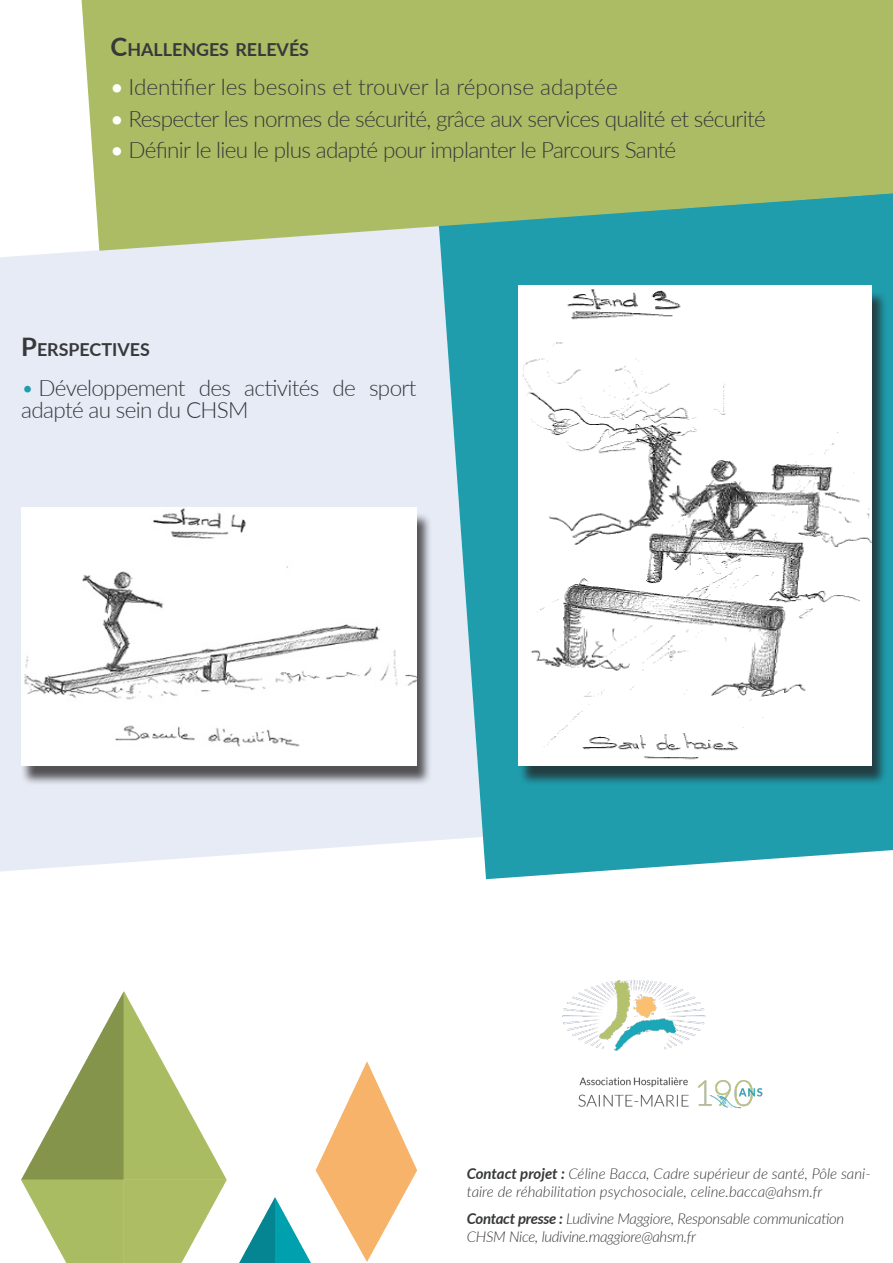
<style>
.page{position:relative;width:893px;height:1263px;background:#fff}
.page>*{position:absolute;margin:0;border:0;box-sizing:border-box;transform-origin:0 0}
.t1{font:300 22.5px/22.5px "Lato";letter-spacing:-.03em;color:#36383a}
.t2{font:300 22.5px "Lato";color:#36383a}
.t3{font:700 17.85px "Lato";color:#36383a}
.t4{font:italic 300 15px/18px "Lato";letter-spacing:-.01em;color:#36383a}
.s1{font-size:25.5px}
.s2{font-weight:400;color:#fff}
.s3{color:#1f9dad}
.s4{font-weight:700}
</style>
<div class="page">
<div style="left:0;top:251px;width:439px;height:621px;background:#e6ebf6"></div>
<svg style="left:439px;top:251px;width:454px;height:628px;background:#48aebc"></svg>
<svg style="left:82px;top:0;width:811px;height:251px;background:#a0ba6f"></svg>
<img style="left:21px;top:991px;width:396px;height:272px">
<img style="left:562px;top:980px;width:201px;height:129px">
<div style="left:518px;top:290px;width:369px;height:496px;background:#231f20;opacity:.75"></div>
<img style="left:519px;top:285px;width:353px;height:480px">
<div style="left:20px;top:512px;width:412px;height:274px;background:#231f20;opacity:.75"></div>
<img style="left:21px;top:507px;width:396px;height:258px">
<p class="t3" style="left:111px;top:36px;width:200px"><span class="s1">C</span>HALLENGES RELEVÉS</p>
<p class="t2" style="left:111px;top:72px;width:509px"><span class="s2">•</span> Identifier les besoins et trouver la réponse adaptée</p>
<p class="t1" style="left:111px;top:106px;width:657px"><span class="s2">•</span> Respecter les normes de sécurité, grâce aux services qualité et sécurité</p>
<p class="t1" style="left:111px;top:138px;width:567px"><span class="s2">•</span> Définir le lieu le plus adapté pour implanter le Parcours Santé</p>
<p class="t3" style="left:21px;top:337px;width:130px"><span class="s1">P</span>ERSPECTIVES</p>
<p class="t1" style="left:21px;top:376px;width:397px"><span class="s3">•</span> Développement des activités de sport adapté au sein du CHSM</p>
<p class="t4" style="left:467px;top:1164px;width:405px"><span class="s4">Contact projet :</span> Céline Bacca, Cadre supérieur de santé, Pôle sani&shy;taire de réhabilitation psychosociale, celine.bacca@ahsm.fr</p>
<p class="t4" style="left:467px;top:1209px;width:379px"><span class="s4">Contact presse :</span> Ludivine Maggiore, Responsable communication<br>CHSM Nice, ludivine.maggiore@ahsm.fr</p>
</div>
